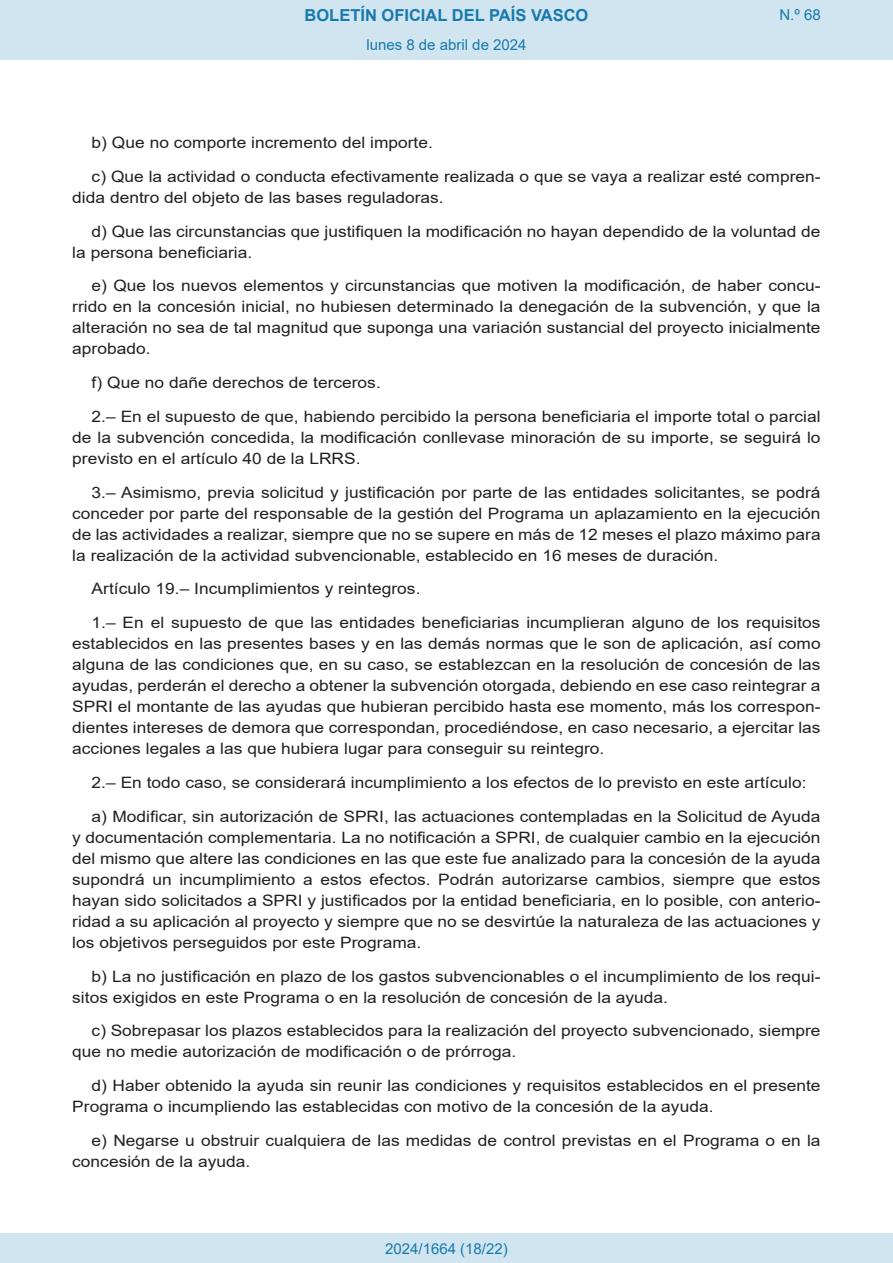
<style>
.page{position:relative;width:893px;height:1263px;background:#fff}
.page>*{position:absolute;margin:0;border:0;box-sizing:border-box;transform-origin:0 0}
.t1{font:700 16.5px "Arial";color:#1879ad}
.BOPVDetalle{font:15.6px/21px "Arial";color:#231f20;scale:1.11 1}
.Paginacion_Centro{font:15px "Arial";color:#1879ad}
</style>
<div class="page">
<div style="left:0;top:0;width:893px;height:60px;background:#d0e5f0"></div>
<div style="left:0;top:1233px;width:893px;height:30px;background:#d0e5f0"></div>
<p class="t1" style="left:305px;top:3px;width:285px">BOLETÍN OFICIAL DEL PAÍS VASCO</p>
<p class="Paginacion_Centro" style="left:366px;top:35px;width:162px">lunes 8 de abril de 2024</p>
<p class="Paginacion_Centro" style="left:779px;top:5px;width:43px">N.º 68</p>
<p class="BOPVDetalle" style="left:92px;top:132px;width:309px">b) Que no comporte incremento del importe.</p>
<p class="BOPVDetalle" style="left:72px;top:166px;width:676px;text-indent:19px">c) Que la actividad o conducta efectivamente realizada o que se vaya a realizar esté compren&shy;dida dentro del objeto de las bases reguladoras.</p>
<p class="BOPVDetalle" style="left:72px;top:221px;width:676px;text-indent:19px">d) Que las circunstancias que justifiquen la modificación no hayan dependido de la voluntad de la persona beneficiaria.</p>
<p class="BOPVDetalle" style="left:72px;top:275px;width:676px;text-align:justify;text-indent:19px">e) Que los nuevos elementos y circunstancias que motiven la modificación, de haber concu&shy;rrido en la concesión inicial, no hubiesen determinado la denegación de la subvención, y que la alteración no sea de tal magnitud que suponga una variación sustancial del proyecto inicialmente aprobado.</p>
<p class="BOPVDetalle" style="left:92px;top:372px;width:262px">f) Que no dañe derechos de terceros.</p>
<p class="BOPVDetalle" style="left:72px;top:406px;width:676px;text-align:justify;text-indent:19px">2.– En el supuesto de que, habiendo percibido la persona beneficiaria el importe total o parcial de la subvención concedida, la modificación conllevase minoración de su importe, se seguirá lo previsto en el artículo 40 de la LRRS.</p>
<p class="BOPVDetalle" style="left:72px;top:482px;width:676px;text-align:justify;text-indent:19px">3.– Asimismo, previa solicitud y justificación por parte de las entidades solicitantes, se podrá conceder por parte del responsable de la gestión del Programa un aplazamiento en la ejecución de las actividades a realizar, siempre que no se supere en más de 12 meses el plazo máximo para la realización de la actividad subvencionable, establecido en 16 meses de duración.</p>
<p class="BOPVDetalle" style="left:92px;top:578px;width:298px">Artículo 19.– Incumplimientos y reintegros.</p>
<p class="BOPVDetalle" style="left:72px;top:612px;width:676px;text-align:justify;text-indent:19px">1.– En el supuesto de que las entidades beneficiarias incumplieran alguno de los requisitos establecidos en las presentes bases y en las demás normas que le son de aplicación, así como alguna de las condiciones que, en su caso, se establezcan en la resolución de concesión de las ayudas, perderán el derecho a obtener la subvención otorgada, debiendo en ese caso reintegrar a SPRI el montante de las ayudas que hubieran percibido hasta ese momento, más los correspon&shy;dientes intereses de demora que correspondan, procediéndose, en caso necesario, a ejercitar las acciones legales a las que hubiera lugar para conseguir su reintegro.</p>
<p class="BOPVDetalle" style="left:92px;top:772px;width:646px">2.– En todo caso, se considerará incumplimiento a los efectos de lo previsto en este artículo:</p>
<p class="BOPVDetalle" style="left:72px;top:806px;width:676px;text-align:justify;text-indent:19px">a) Modificar, sin autorización de SPRI, las actuaciones contempladas en la Solicitud de Ayuda y documentación complementaria. La no notificación a SPRI, de cualquier cambio en la ejecución del mismo que altere las condiciones en las que este fue analizado para la concesión de la ayuda supondrá un incumplimiento a estos efectos. Podrán autorizarse cambios, siempre que estos hayan sido solicitados a SPRI y justificados por la entidad beneficiaria, en lo posible, con anterio&shy;ridad a su aplicación al proyecto y siempre que no se desvirtúe la naturaleza de las actuaciones y los objetivos perseguidos por este Programa.</p>
<p class="BOPVDetalle" style="left:72px;top:965px;width:676px;text-indent:19px">b) La no justificación en plazo de los gastos subvencionables o el incumplimiento de los requi&shy;sitos exigidos en este Programa o en la resolución de concesión de la ayuda.</p>
<p class="BOPVDetalle" style="left:72px;top:1020px;width:676px;text-indent:19px">c) Sobrepasar los plazos establecidos para la realización del proyecto subvencionado, siempre que no medie autorización de modificación o de prórroga.</p>
<p class="BOPVDetalle" style="left:72px;top:1075px;width:676px;text-indent:19px">d) Haber obtenido la ayuda sin reunir las condiciones y requisitos establecidos en el presente<br>Programa o incumpliendo las establecidas con motivo de la concesión de la ayuda.</p>
<p class="BOPVDetalle" style="left:72px;top:1130px;width:676px;text-indent:19px">e) Negarse u obstruir cualquiera de las medidas de control previstas en el Programa o en la concesión de la ayuda.</p>
<p class="Paginacion_Centro" style="left:385px;top:1238px;width:124px">2024/1664 (18/22)</p>
</div>
